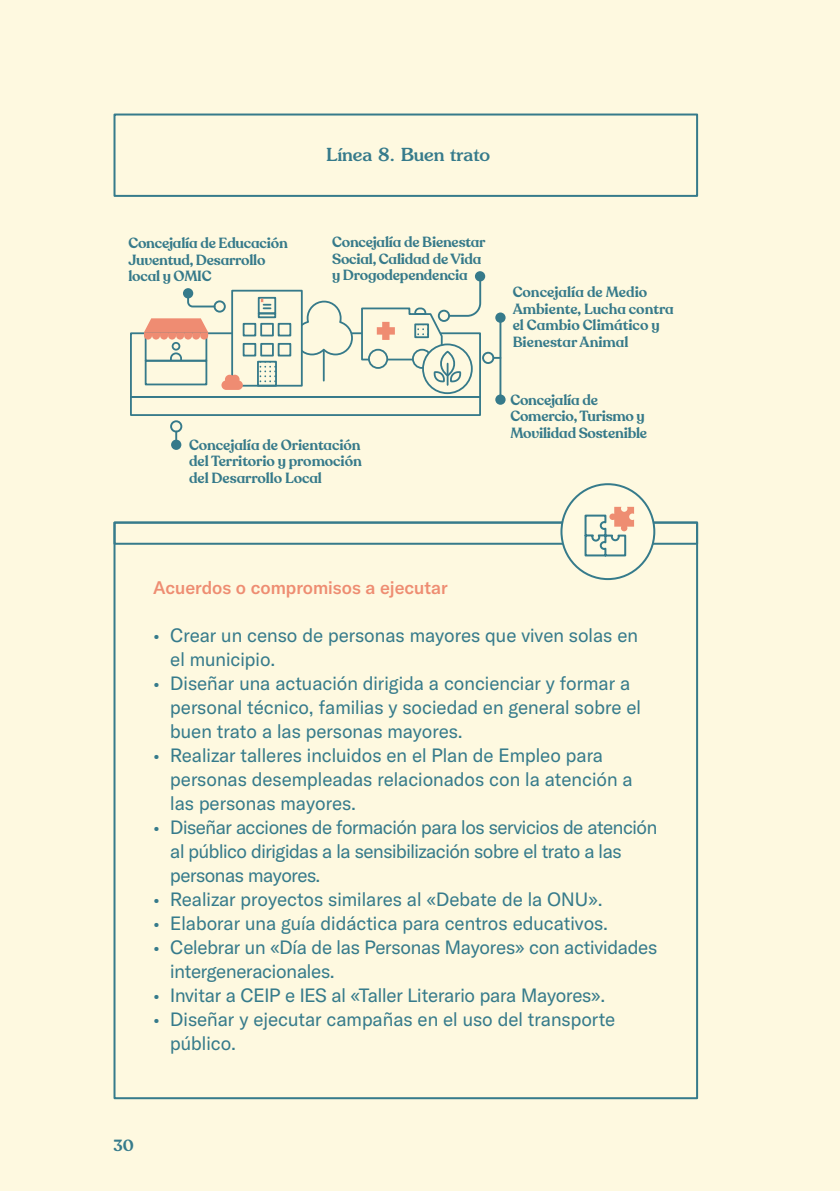
<style>
.page{position:relative;width:840px;height:1191px;background:#fff}
.page>*{position:absolute;margin:0;border:0;box-sizing:border-box;transform-origin:0 0}
.t1{font:19px/24px "GT America LCG";color:#367b8b}
.t2{font:19px/24px "GT America LCG";letter-spacing:-.02em;color:#367b8b}
.t3{font:500 18px "GT America LCG";color:#ee8d72}
.t4{font:500 18px "Souvenir Std";color:#367b8b}
.t5{font:600 16px "Recoleta Alt";color:#367b8b}
.t6{font:600 14.6px/16.4px "Recoleta Alt";letter-spacing:-.015em;color:#367a8a}
</style>
<div class="page">
<div style="left:0;top:0;width:839px;height:1191px;background:#fef9e0"></div>
<div style="left:113px;top:113px;width:584px;height:84px;border:2px solid #367b8b"></div>
<div style="left:113px;top:521px;width:584px;height:24px;border:2px solid #367b8b"></div>
<div style="left:561px;top:484px;width:93px;height:95px;background:#fffae2;border-radius:50%"></div>
<div style="left:560px;top:483px;width:95px;height:97px;border:2px solid #367b8b;border-radius:50%"></div>
<svg style="left:584px;top:507px;width:49px;height:50px"></svg>
<div style="left:130px;top:396px;width:350px;height:20px;border:2px solid #367a8a"></div>
<div style="left:171px;top:439px;width:10px;height:11px;background:#367a8a;border-radius:50%"></div>
<svg style="left:175px;top:432px;width:2px;height:7px"></svg>
<div style="left:170px;top:420px;width:12px;height:12px;border:2px solid #367a8a;border-radius:50%"></div>
<div style="left:481px;top:351px;width:13px;height:13px;border:2px solid #367a8a;border-radius:50%"></div>
<div style="left:474px;top:271px;width:11px;height:10px;background:#367a8a;border-radius:50%"></div>
<hr style="left:499px;top:318px;width:2px;height:80px;background:#367a8a">
<svg style="left:493px;top:357px;width:7px;height:2px"></svg>
<div style="left:495px;top:312px;width:10px;height:11px;background:#367a8a;border-radius:50%"></div>
<div style="left:495px;top:394px;width:10px;height:11px;background:#367a8a;border-radius:50%"></div>
<svg style="left:130px;top:273px;width:352px;height:134px"></svg>
<p class="t4" style="left:326px;top:144px;width:165px">Línea 8. Buen trato</p>
<p class="t6" style="left:128px;top:235px;width:161px">Concejalía de Educación<br>Juventud, Desarrollo local y OMIC</p>
<p class="t6" style="left:332px;top:235px;width:155px">Concejalía de Bienestar<br>Social, Calidad de Vida y Drogodependencia</p>
<p class="t6" style="left:189px;top:437px;width:174px;text-align:justify">Concejalía de Orientación del Territorio y promoción del Desarrollo Local</p>
<p class="t6" style="left:512px;top:284px;width:163px">Concejalía de Medio<br>Ambiente, Lucha contra el Cambio Climático y<br>Bienestar Animal</p>
<p class="t6" style="left:510px;top:392px;width:138px">Concejalía de<br>Comercio, Turismo y<br>Movilidad Sostenible</p>
<p class="t3" style="left:153px;top:574px;width:296px">Acuerdos o compromisos a ejecutar</p>
<p class="t1" style="left:170px;top:621px;width:469px;text-indent:-17px">• Crear un censo de personas mayores que viven solas en el municipio.</p>
<p class="t1" style="left:170px;top:669px;width:472px;text-indent:-17px">• Diseñar una actuación dirigida a concienciar y formar a personal técnico, familias y sociedad en general sobre el buen trato a las personas mayores.</p>
<p class="t1" style="left:170px;top:741px;width:463px;text-indent:-17px">• Realizar talleres incluidos en el Plan de Empleo para personas desempleadas relacionados con la atención a las personas mayores.</p>
<p class="t2" style="left:170px;top:813px;width:488px;text-indent:-17px">• Diseñar acciones de formación para los servicios de atención al público dirigidas a la sensibilización sobre el trato a las personas mayores.</p>
<p class="t1" style="left:153px;top:885px;width:451px">• Realizar proyectos similares al «Debate de la ONU».</p>
<p class="t1" style="left:153px;top:909px;width:456px">• Elaborar una guía didáctica para centros educativos.</p>
<p class="t1" style="left:170px;top:933px;width:488px;text-indent:-17px">• Celebrar un «Día de las Personas Mayores» con actividades intergeneracionales.</p>
<p class="t1" style="left:153px;top:981px;width:453px">• Invitar a CEIP e IES al «Taller Literario para Mayores».</p>
<p class="t1" style="left:170px;top:1005px;width:446px;text-indent:-17px">• Diseñar y ejecutar campañas en el uso del transporte público.</p>
<p class="t5" style="left:113px;top:1135px;width:22px">30</p>
</div>
